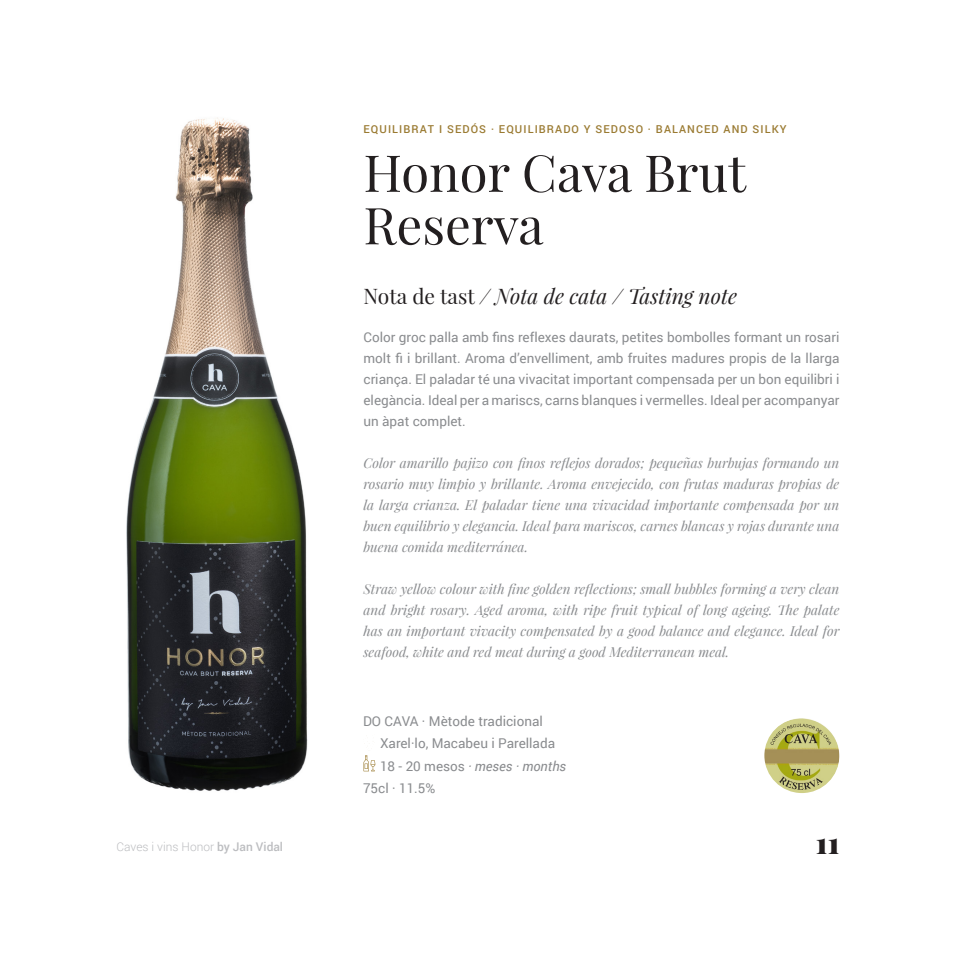
<style>
.page{position:relative;width:956px;height:956px;background:#fff}
.page>*{position:absolute;margin:0;border:0;box-sizing:border-box;transform-origin:0 0}
.t1{font:51px/52.5px "Playfair Display";color:#231f20}
.t2{font:900 30px "Playfair Display";color:#231f20}
.t3{font:italic 21px "Playfair Display";color:#231f20}
.t4{font:italic 13.5px/21px "Playfair Display";color:#8a8c8f;text-align:justify}
.t5{font:13.5px/21px "Roboto";color:#8a8c8f;text-align:justify}
.t6{font:italic 13.5px "Roboto";color:#8a8c8f}
.t7{font:300 12px "Roboto";color:#bcbdc0}
.t8{font:500 10.95px "Roboto";letter-spacing:.1em;color:#9a7a31}
.s1{font-style:normal}
.s2{font-weight:500}
</style>
<div class="page">
<svg style="left:363px;top:755px;width:12px;height:16px"></svg>
<img style="left:764px;top:718px;width:75px;height:75px;border-radius:38px">
<img style="left:126px;top:117px;width:182px;height:674px">
<p class="t8" style="left:363px;top:122px;width:425px">EQUILIBRAT I SEDÓS · EQUILIBRADO Y SEDOSO · BALANCED AND SILKY</p>
<p class="t1" style="left:363px;top:146px;width:384px">Honor Cava Brut<br>Reserva</p>
<p class="t3" style="left:363px;top:282px;width:375px"><span class="s1">Nota de tast</span> / Nota de cata / Tasting note</p>
<p class="t5" style="left:363px;top:326px;width:477px">Color groc palla amb fins reflexes daurats, petites bombolles formant un rosari molt fi i brillant. Aroma d’envelliment, amb fruites madures propis de la llarga criança. El paladar té una vivacitat important compensada per un bon equilibri i elegància. Ideal per a mariscs, carns blanques i vermelles. Ideal per acompanyar un àpat complet.</p>
<p class="t4" style="left:363px;top:452px;width:477px">Color amarillo pajizo con finos reflejos dorados; pequeñas burbujas formando un rosario muy limpio y brillante. Aroma envejecido, con frutas maduras propias de la larga crianza. El paladar tiene una vivacidad importante compensada por un buen equilibrio y elegancia. Ideal para mariscos, carnes blancas y rojas durante una buena comida mediterránea.</p>
<p class="t4" style="left:363px;top:578px;width:477px">Straw yellow colour with fine golden reflections; small bubbles forming a very clean and bright rosary. Aged aroma, with ripe fruit typical of long ageing. The palate has an important vivacity compensated by a good balance and elegance. Ideal for seafood, white and red meat during a good Mediterranean meal.</p>
<p class="t5" style="left:363px;top:710px;width:181px">DO CAVA · Mètode tradicional</p>
<p class="t5" style="left:380px;top:732px;width:177px">Xarel·lo, Macabeu i Parellada</p>
<p class="t6" style="left:380px;top:756px;width:188px"><span class="s1">18 - 20 mesos</span> · meses · months</p>
<p class="t5" style="left:363px;top:777px;width:74px">75cl · 11.5%</p>
<p class="t7" style="left:117px;top:838px;width:168px">Caves i vins Honor <span class="s2">by Jan Vidal</span></p>
<h2 class="t2" style="left:816px;top:823px;width:25px">11</h2>
</div>
